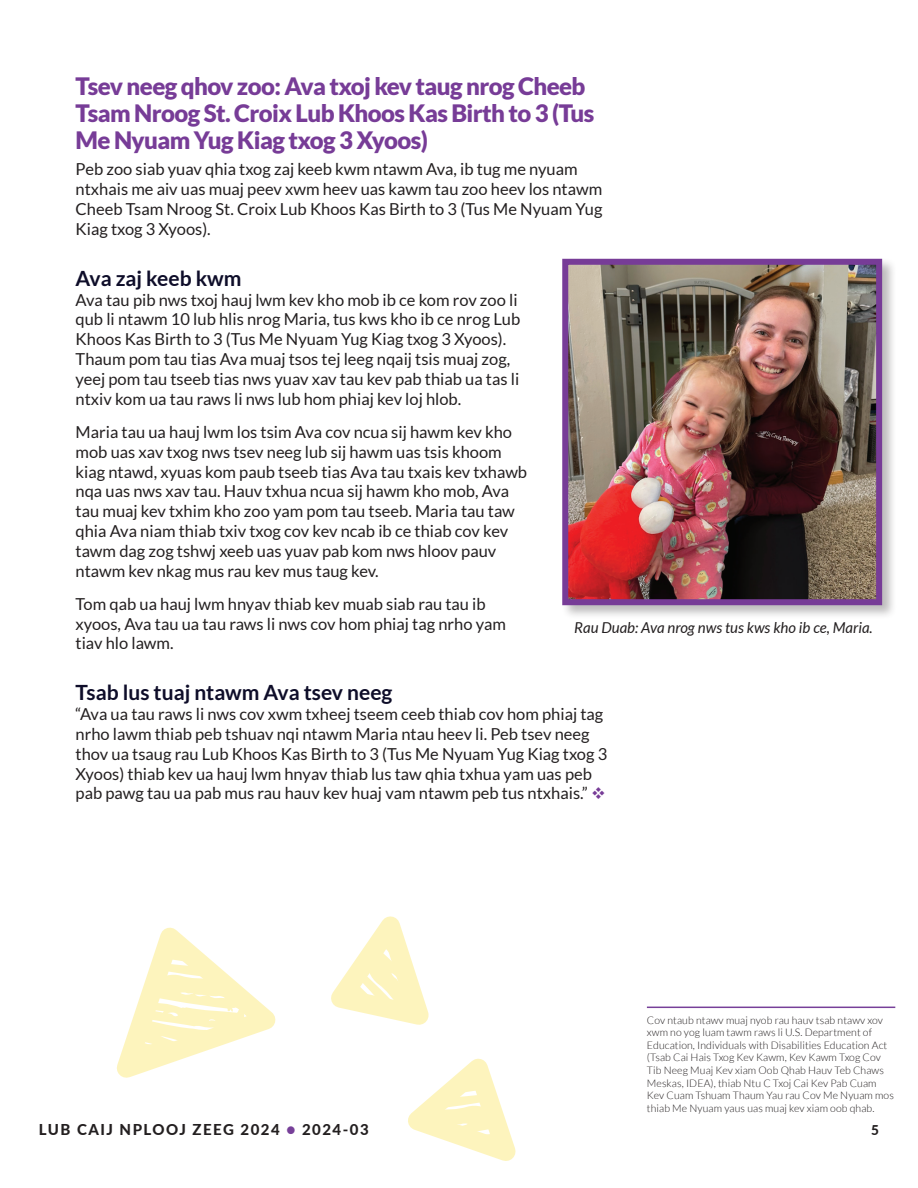
<style>
.page{position:relative;width:918px;height:1188px;background:#fff}
.page>*{position:absolute;margin:0;border:0;box-sizing:border-box;transform-origin:0 0}
.Heading_1{font:900 24px/27px "Lato";letter-spacing:-.025em;color:#773c97}
.Heading_2{font:700 21px "Lato";color:#0e0d29}
.Body_Text_for_Newsletter{font:16.5px/19.8px "Lato";color:#231f20}
.t1{font:italic 15px "Lato";color:#231f20}
.t2{font:800 15px "Lato";letter-spacing:.1em;color:#231f20}
.t3{font:800 13.5px "Lato";color:#231f20}
.t4{font:300 10.5px/12.6px "Lato";letter-spacing:.01em;color:#231f20}
.s1{color:#773c97}
.s2{color:#774099}
</style>
<div class="page">
<hr style="left:647px;top:1007px;width:248px;height:1px;background:#774099">
<svg style="left:117px;top:927px;width:159px;height:151px"></svg>
<div style="left:561px;top:257px;width:336px;height:363px;background:#231f20;opacity:.3"></div>
<img style="left:569px;top:266px;width:306px;height:332px">
<div style="left:562px;top:259px;width:320px;height:346px;border:6px solid #773c97"></div>
<svg style="left:331px;top:916px;width:185px;height:245px"></svg>
<p class="Heading_1" style="left:76px;top:72px;width:520px">Tsev neeg qhov zoo: Ava txoj kev taug nrog Cheeb<br>Tsam Nroog St. Croix Lub Khoos Kas Birth to 3 (Tus<br>Me Nyuam Yug Kiag txog 3 Xyoos)</p>
<p class="Body_Text_for_Newsletter" style="left:76px;top:159px;width:528px">Peb zoo siab yuav qhia txog zaj keeb kwm ntawm Ava, ib tug me nyuam ntxhais me aiv uas muaj peev xwm heev uas kawm tau zoo heev los ntawm Cheeb Tsam Nroog St. Croix Lub Khoos Kas Birth to 3 (Tus Me Nyuam Yug Kiag txog 3 Xyoos).</p>
<p class="Heading_2" style="left:76px;top:266px;width:167px">Ava zaj keeb kwm</p>
<p class="Body_Text_for_Newsletter" style="left:76px;top:290px;width:446px">Ava tau pib nws txoj hauj lwm kev kho mob ib ce kom rov zoo li qub li ntawm 10 lub hlis nrog Maria, tus kws kho ib ce nrog Lub Khoos Kas Birth to 3 (Tus Me Nyuam Yug Kiag txog 3 Xyoos).<br>Thaum pom tau tias Ava muaj tsos tej leeg nqaij tsis muaj zog, yeej pom tau tseeb tias nws yuav xav tau kev pab thiab ua tas li ntxiv kom ua tau raws li nws lub hom phiaj kev loj hlob.</p>
<p class="Body_Text_for_Newsletter" style="left:76px;top:422px;width:453px">Maria tau ua hauj lwm los tsim Ava cov ncua sij hawm kev kho mob uas xav txog nws tsev neeg lub sij hawm uas tsis khoom kiag ntawd, xyuas kom paub tseeb tias Ava tau txais kev txhawb nqa uas nws xav tau. Hauv txhua ncua sij hawm kho mob, Ava tau muaj kev txhim kho zoo yam pom tau tseeb. Maria tau taw qhia Ava niam thiab txiv txog cov kev ncab ib ce thiab cov kev tawm dag zog tshwj xeeb uas yuav pab kom nws hloov pauv ntawm kev nkag mus rau kev mus taug kev.</p>
<p class="Body_Text_for_Newsletter" style="left:76px;top:594px;width:432px">Tom qab ua hauj lwm hnyav thiab kev muab siab rau tau ib xyoos, Ava tau ua tau raws li nws cov hom phiaj tag nrho yam tiav hlo lawm.</p>
<p class="Heading_2" style="left:76px;top:681px;width:318px">Tsab lus tuaj ntawm Ava tsev neeg</p>
<p class="Body_Text_for_Newsletter" style="left:76px;top:704px;width:533px">“Ava ua tau raws li nws cov xwm txheej tseem ceeb thiab cov hom phiaj tag nrho lawm thiab peb tshuav nqi ntawm Maria ntau heev li. Peb tsev neeg thov ua tsaug rau Lub Khoos Kas Birth to 3 (Tus Me Nyuam Yug Kiag txog 3<br>Xyoos) thiab kev ua hauj lwm hnyav thiab lus taw qhia txhua yam uas peb</p>
<p class="Body_Text_for_Newsletter" style="left:76px;top:783px;width:532px">pab pawg tau ua pab mus rau hauv kev huaj vam ntawm peb tus ntxhais.” <span class="s1">❖</span></p>
<p class="t1" style="left:574px;top:619px;width:300px">Rau Duab: Ava nrog nws tus kws kho ib ce, Maria.</p>
<p class="t4" style="left:647px;top:1014px;width:248px">Cov ntaub ntawv muaj nyob rau hauv tsab ntawv xov xwm no yog luam tawm raws li U.S. Department of Education, Individuals with Disabilities Education Act (Tsab Cai Hais Txog Kev Kawm, Kev Kawm Txog Cov Tib Neeg Muaj Kev xiam Oob Qhab Hauv Teb Chaws Meskas, IDEA), thiab Ntu C Txoj Cai Kev Pab Cuam Kev Cuam Tshuam Thaum Yau rau Cov Me Nyuam mos thiab Me Nyuam yaus uas muaj kev xiam oob qhab.</p>
<p class="t2" style="left:39px;top:1119px;width:331px">LUB CAIJ NPLOOJ ZEEG 2024 <span class="s2">●</span> 2024-03</p>
<p class="t3" style="left:871px;top:1120px;width:9px">5</p>
</div>
